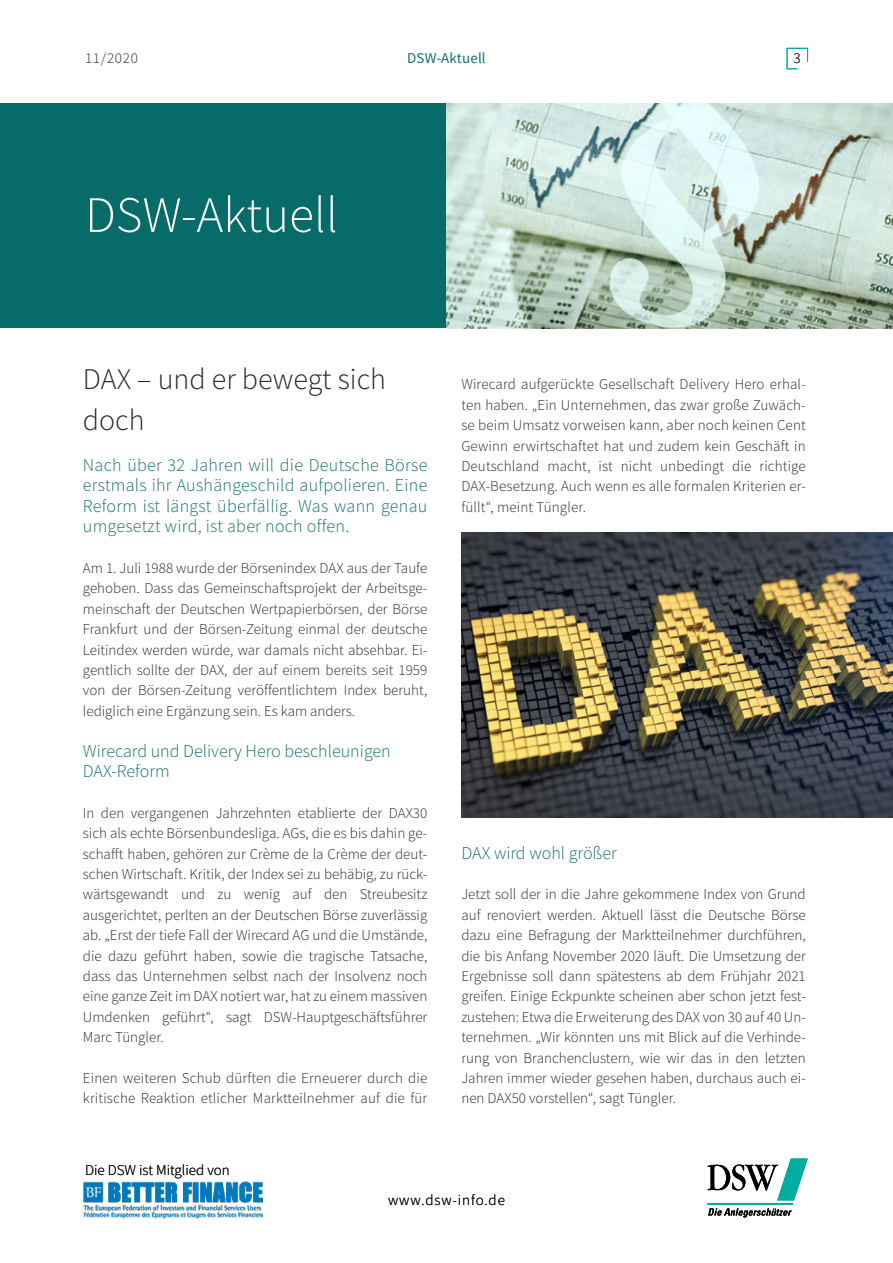
<style>
.page{position:relative;width:893px;height:1263px;background:#fff}
.page>*{position:absolute;margin:0;border:0;box-sizing:border-box;transform-origin:0 0}
.t1{font:300 51px "Source Sans Pro";color:#fff}
.t2{font:300 30px/40.8px "Source Sans Pro";color:#282827}
.t3{font:300 18px/20.4px "Source Sans Pro";color:#137270;text-align:justify}
.t4{font:300 15px/20.4px "Source Sans Pro";color:#282827;text-align:justify}
.t5{font:300 15px "Source Sans Pro";color:#000}
.t6{font:300 15px "Source Sans Pro";letter-spacing:.06em;color:#000}
.t7{font:15px "Source Sans Pro";letter-spacing:.01em;color:#137270}
</style>
<div class="page">
<img style="left:83px;top:1182px;width:180px;height:37px">
<svg style="left:707px;top:1158px;width:101px;height:59px"></svg>
<div style="left:0;top:104px;width:893px;height:224px;background:#076b69"></div>
<svg style="left:786px;top:48px;width:22px;height:22px"></svg>
<svg style="left:446px;top:104px;width:447px;height:224px;background:#c1d5cb"></svg>
<img style="left:461px;top:532px;width:432px;height:286px">
<p class="t4" style="left:85px;top:48px;width:54px">11/2020</p>
<p class="t7" style="left:407px;top:48px;width:80px">DSW-Aktuell</p>
<h1 class="t1" style="left:85px;top:184px;width:254px">DSW-Aktuell</h1>
<p class="t4" style="left:794px;top:48px;width:9px">3</p>
<h2 class="t2" style="left:83px;top:359px;width:305px">DAX – und er bewegt sich doch</h2>
<p class="t3" style="left:83px;top:455px;width:346px">Nach über 32 Jahren will die Deutsche Börse erstmals ihr Aushängeschild aufpolieren. Eine Reform ist längst überfällig. Was wann genau umgesetzt wird, ist aber noch offen.</p>
<p class="t4" style="left:83px;top:558px;width:346px">Am 1. Juli 1988 wurde der Börsenindex DAX aus der Taufe gehoben. Dass das Gemeinschaftsprojekt der Arbeitsge&shy;meinschaft der Deutschen Wertpapierbörsen, der Börse Frankfurt und der Börsen-Zeitung einmal der deutsche Leitindex werden würde, war damals nicht absehbar. Ei&shy;gentlich sollte der DAX, der auf einem bereits seit 1959 von der Börsen-Zeitung veröffentlichtem Index beruht, lediglich eine Ergänzung sein. Es kam anders.</p>
<p class="t3" style="left:83px;top:740px;width:309px">Wirecard und Delivery Hero beschleunigen<br>DAX-Reform</p>
<p class="t4" style="left:83px;top:803px;width:346px">In den vergangenen Jahrzehnten etablierte der DAX30 sich als echte Börsenbundesliga. AGs, die es bis dahin ge&shy;schafft haben, gehören zur Crème de la Crème der deut&shy;schen Wirtschaft. Kritik, der Index sei zu behäbig, zu rück&shy;wärtsgewandt und zu wenig auf den Streubesitz ausgerichtet, perlten an der Deutschen Börse zuverlässig ab. „Erst der tiefe Fall der Wirecard AG und die Umstände, die dazu geführt haben, sowie die tragische Tatsache, dass das Unternehmen selbst nach der Insolvenz noch eine ganze Zeit im DAX notiert war, hat zu einem massiven Umdenken geführt“, sagt DSW-Hauptgeschäftsführer Marc Tüngler.</p>
<p class="t4" style="left:83px;top:1068px;width:346px">Einen weiteren Schub dürften die Erneuerer durch die kritische Reaktion etlicher Marktteilnehmer auf die für</p>
<p class="t5" style="left:85px;top:1161px;width:146px">Die DSW ist Mitglied von</p>
<p class="t4" style="left:461px;top:374px;width:346px">Wirecard aufgerückte Gesellschaft Delivery Hero erhal&shy;ten haben. „Ein Unternehmen, das zwar große Zuwäch&shy;se beim Umsatz vorweisen kann, aber noch keinen Cent Gewinn erwirtschaftet hat und zudem kein Geschäft in Deutschland macht, ist nicht unbedingt die richtige DAX-Besetzung. Auch wenn es alle formalen Kriterien er&shy;füllt“, meint Tüngler.</p>
<p class="t3" style="left:461px;top:842px;width:157px">DAX wird wohl größer</p>
<p class="t4" style="left:461px;top:884px;width:346px">Jetzt soll der in die Jahre gekommene Index von Grund auf renoviert werden. Aktuell lässt die Deutsche Börse dazu eine Befragung der Marktteilnehmer durchführen, die bis Anfang November 2020 läuft. Die Umsetzung der Ergebnisse soll dann spätestens ab dem Frühjahr 2021 greifen. Einige Eckpunkte scheinen aber schon jetzt fest&shy;zustehen: Etwa die Erweiterung des DAX von 30 auf 40 Un&shy;ternehmen. „Wir könnten uns mit Blick auf die Verhinde&shy;rung von Branchenclustern, wie wir das in den letzten Jahren immer wieder gesehen haben, durchaus auch ei&shy;nen DAX50 vorstellen“, sagt Tüngler.</p>
<p class="t6" style="left:388px;top:1191px;width:118px">www.dsw-info.de</p>
</div>
